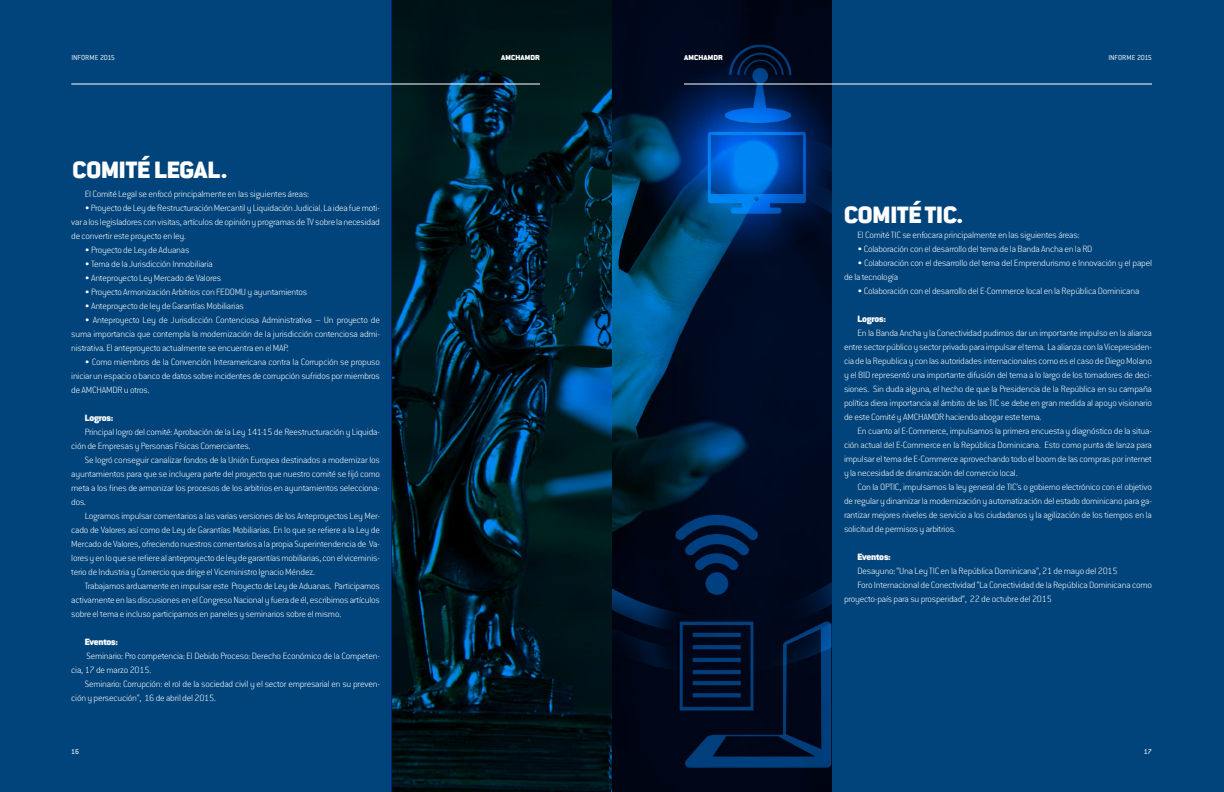
<style>
.page{position:relative;width:1224px;height:792px;background:#fff}
.page>*{position:absolute;margin:0;border:0;box-sizing:border-box;transform-origin:0 0}
.t1{font:26px "Conduit ITC Black";letter-spacing:-.005em;color:#fff}
.t2{font:300 10px/14px "Conduit ITC Extra";letter-spacing:-.02em;color:#fff;text-align:justify}
.t3{font:10px "Conduit ITC Black";letter-spacing:-.02em;color:#fff}
.t4{font:8px "Conduit ITC Light";letter-spacing:-.01em;color:#fff}
.t5{font:8px "Conduit ITC Black";letter-spacing:.015em;color:#fff}
.t6{font:8px "Conduit ITC";color:#fff}
</style>
<div class="page">
<svg style="left:612px;top:0;width:220px;height:792px;background:#001c3d"></svg>
<div style="left:832px;top:0;width:392px;height:792px;background:#00447b"></div>
<hr style="left:684px;top:84px;width:468px;height:1px;background:#fff">
<div style="left:0;top:0;width:392px;height:792px;background:#00447b"></div>
<svg style="left:392px;top:0;width:220px;height:792px;background:#001c28"></svg>
<hr style="left:71px;top:84px;width:469px;height:1px;background:#fff">
<p class="t4" style="left:71px;top:53px;width:45px">INFORME 2015</p>
<p class="t5" style="left:501px;top:53px;width:40px">AMCHAMDR</p>
<p class="t5" style="left:684px;top:53px;width:40px">AMCHAMDR</p>
<p class="t4" style="left:1108px;top:53px;width:45px">INFORME 2015</p>
<h1 class="t1" style="left:73px;top:155px;width:156px">COMITÉ LEGAL.</h1>
<p class="t2" style="left:85px;top:187px;width:226px">El Comité Legal se enfocó principalmente en las siguientes áreas:</p>
<p class="t2" style="left:71px;top:201px;width:310px;text-indent:14px">• Proyecto de Ley de Restructuración Mercantil y Liquidación Judicial. La idea fue moti&shy;var a los legisladores con visitas, artículos de opinión y programas de TV sobre la necesidad de convertir este proyecto en ley.</p>
<p class="t2" style="left:85px;top:243px;width:106px">• Proyecto de Ley de Aduanas</p>
<p class="t2" style="left:85px;top:257px;width:130px">• Tema de la Jurisdicción Inmobiliaria</p>
<p class="t2" style="left:85px;top:271px;width:138px">• Anteproyecto Ley Mercado de Valores</p>
<p class="t2" style="left:85px;top:285px;width:224px">• Proyecto Armonización Arbitrios con FEDOMU y ayuntamientos</p>
<p class="t2" style="left:85px;top:299px;width:161px">• Anteproyecto de ley de Garantías Mobiliarias</p>
<p class="t2" style="left:71px;top:313px;width:310px;text-indent:14px">• Anteproyecto Ley de Jurisdicción Contenciosa Administrativa – Un proyecto de suma importancia que contempla la modernización de la jurisdicción contenciosa admi&shy;nistrativa. El anteproyecto actualmente se encuentra en el MAP.</p>
<p class="t2" style="left:71px;top:355px;width:310px;text-indent:14px">• Como miembros de la Convención Interamericana contra la Corrupción se propuso iniciar un espacio o banco de datos sobre incidentes de corrupción sufridos por miembros de AMCHAMDR u otros.</p>
<p class="t3" style="left:85px;top:412px;width:30px">Logros:</p>
<p class="t2" style="left:71px;top:425px;width:310px;text-indent:14px">Principal logro del comité: Aprobación de la Ley 141-15 de Reestructuración y Liquida&shy;ción de Empresas y Personas Físicas Comerciantes.</p>
<p class="t2" style="left:71px;top:453px;width:310px;text-indent:14px">Se logró conseguir canalizar fondos de la Unión Europea destinados a modernizar los ayuntamientos para que se incluyera parte del proyecto que nuestro comité se fijó como meta a los fines de armonizar los procesos de los arbitrios en ayuntamientos selecciona&shy;dos.</p>
<p class="t2" style="left:71px;top:509px;width:310px;text-indent:14px">Logramos impulsar comentarios a las varias versiones de los Anteproyectos Ley Mer&shy;cado de Valores así como de Ley de Garantías Mobiliarias. En lo que se refiere a la Ley de Mercado de Valores, ofreciendo nuestros comentarios a la propia Superintendencia de Va&shy;lores y en lo que se refiere al anteproyecto de ley de garantías mobiliarias, con el viceminis&shy;terio de Industria y Comercio que dirige el Viceministro Ignacio Méndez.</p>
<p class="t2" style="left:71px;top:579px;width:310px;text-indent:14px">Trabajamos arduamente en impulsar este Proyecto de Ley de Aduanas. Participamos activamente en las discusiones en el Congreso Nacional y fuera de él, escribimos artículos sobre el tema e incluso participamos en paneles y seminarios sobre el mismo.</p>
<p class="t3" style="left:85px;top:636px;width:35px">Eventos:</p>
<p class="t2" style="left:71px;top:649px;width:310px;text-indent:15px">Seminario: Pro competencia: El Debido Proceso: Derecho Económico de la Competen&shy;cia, 17 de marzo 2015.</p>
<p class="t2" style="left:71px;top:677px;width:310px;text-indent:14px">Seminario: Corrupción: el rol de la sociedad civil y el sector empresarial en su preven&shy;ción y persecución”, 16 de abril del 2015.</p>
<p class="t6" style="left:71px;top:747px;width:10px">16</p>
<h1 class="t1" style="left:844px;top:199px;width:121px">COMITÉ TIC.</h1>
<p class="t2" style="left:858px;top:228px;width:224px">El Comité TIC se enfocara principalmente en las siguientes áreas:</p>
<p class="t2" style="left:858px;top:242px;width:237px">• Colaboración con el desarrollo del tema de la Banda Ancha en la RD</p>
<p class="t2" style="left:844px;top:256px;width:310px;text-indent:14px">• Colaboración con el desarrollo del tema del Emprendurismo e Innovación y el papel de la tecnología</p>
<p class="t2" style="left:858px;top:284px;width:283px">• Colaboración con el desarrollo del E-Commerce local en la República Dominicana</p>
<p class="t3" style="left:858px;top:313px;width:30px">Logros:</p>
<p class="t2" style="left:844px;top:326px;width:310px;text-indent:14px">En la Banda Ancha y la Conectividad pudimos dar un importante impulso en la alianza entre sector público y sector privado para impulsar el tema. La alianza con la Vicepresiden&shy;cia de la Republica y con las autoridades internacionales como es el caso de Diego Molano y el BID representó una importante difusión del tema a lo largo de los tomadores de deci&shy;siones. Sin duda alguna, el hecho de que la Presidencia de la República en su campaña política diera importancia al ámbito de las TIC se debe en gran medida al apoyo visionario de este Comité y AMCHAMDR haciendo abogar este tema.</p>
<p class="t2" style="left:844px;top:424px;width:309px;text-indent:14px">En cuanto al E-Commerce, impulsamos la primera encuesta y diagnóstico de la situa&shy;ción actual del E-Commerce en la República Dominicana. Esto como punta de lanza para impulsar el tema de E-Commerce aprovechando todo el boom de las compras por internet y la necesidad de dinamización del comercio local.</p>
<p class="t2" style="left:844px;top:480px;width:309px;text-indent:14px">Con la OPTIC, impulsamos la ley general de TIC’s o gobierno electrónico con el objetivo de regular y dinamizar la modernización y automatización del estado dominicano para ga&shy;rantizar mejores niveles de servicio a los ciudadanos y la agilización de los tiempos en la solicitud de permisos y arbitrios.</p>
<p class="t3" style="left:858px;top:551px;width:35px">Eventos:</p>
<p class="t2" style="left:858px;top:564px;width:262px">Desayuno: “Una Ley TIC en la República Dominicana”, 21 de mayo del 2015</p>
<p class="t2" style="left:858px;top:578px;width:296px">Foro Internacional de Conectividad “La Conectividad de la República Dominicana como</p>
<p class="t2" style="left:844px;top:592px;width:210px">proyecto-país para su prosperidad”, 22 de octubre del 2015</p>
<p class="t6" style="left:1144px;top:747px;width:10px">17</p>
</div>
